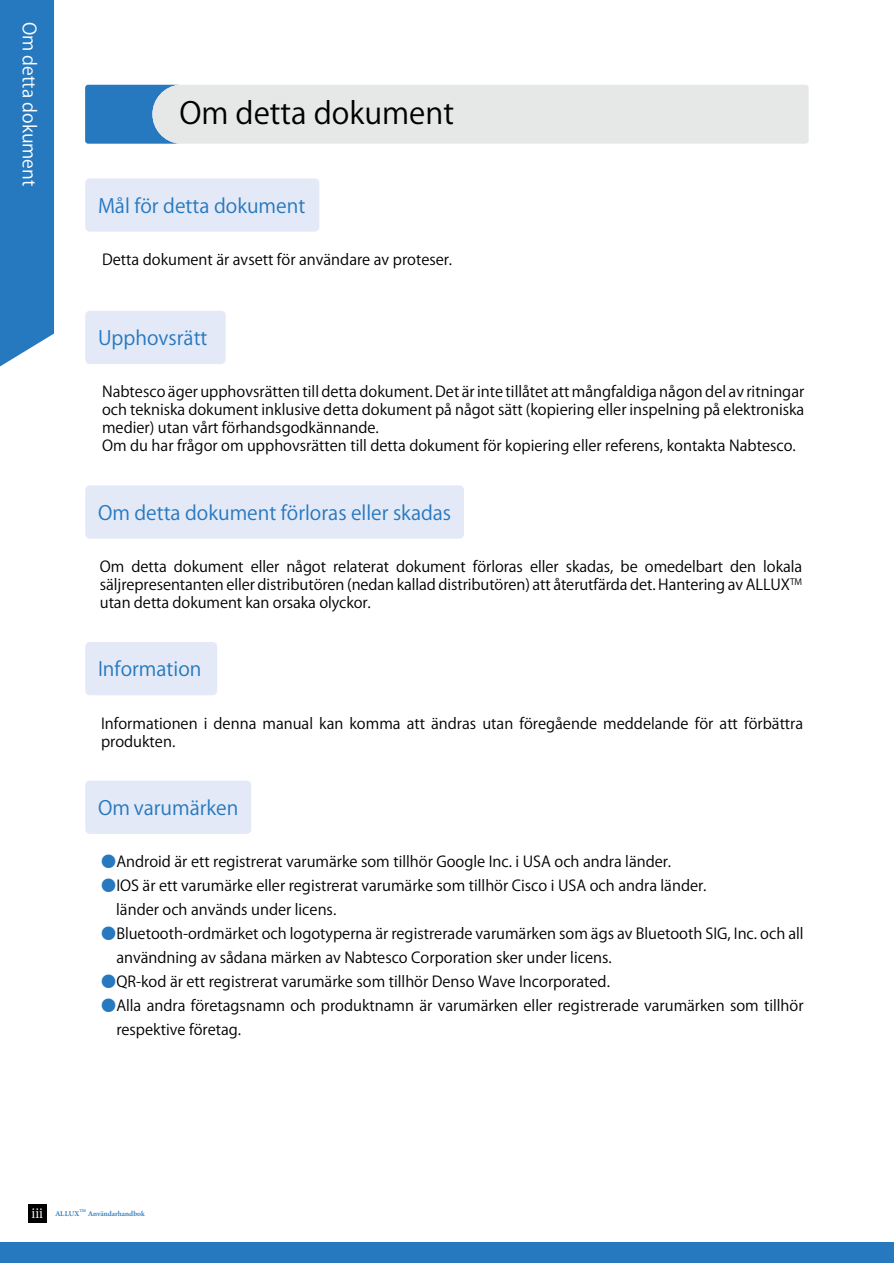
<style>
.page{position:relative;width:894px;height:1263px;background:#fff}
.page>*{position:absolute;margin:0;border:0;box-sizing:border-box;transform-origin:0 0}
.t1{font:30px "Koz Go Pr 6 N";color:#000}
.t2{font:19.5px "Koz Go Pr 6 N";color:#2678bf}
.t3{font:18px "Koz Go Pr 6 N";color:#fff}
.t4{font:15px/18px "Koz Go Pr 6 N";color:#000}
.t5{font:500 10.5px "Adobe Naskh";color:#2678bf}
.s1{color:#2678bf}
.s2{font-family:"Koz Min Pr 6 N";font-weight:400;font-size:13.8px;color:#fff}
</style>
<div class="page">
<div style="left:0;top:0;width:54px;height:367px;background:#2678bf"></div>
<div style="left:28px;top:1204px;width:18px;height:18px;background:#000"></div>
<svg style="left:85px;top:85px;width:723px;height:59px;background:#d2dce4"></svg>
<div style="left:0;top:1241px;width:893px;height:22px;background:#2678bf"></div>
<div style="left:85px;top:178px;width:234px;height:54px;background:#e3e9f6;border-radius:4px"></div>
<div style="left:85px;top:311px;width:140px;height:53px;background:#e3e9f6;border-radius:4px"></div>
<div style="left:85px;top:485px;width:379px;height:53px;background:#e3e9f6;border-radius:4px"></div>
<div style="left:85px;top:642px;width:132px;height:53px;background:#e3e9f6;border-radius:4px"></div>
<div style="left:85px;top:780px;width:166px;height:54px;background:#e3e9f6;border-radius:4px"></div>
<p class="t3" style="left:40px;top:22px;width:166px;rotate:90deg">Om detta dokument</p>
<h1 class="t1" style="left:179px;top:96px;width:276px">Om detta dokument</h1>
<h2 class="t2" style="left:98px;top:195px;width:209px">Mål för detta dokument</h2>
<p class="t4" style="left:102px;top:251px;width:351px">Detta dokument är avsett för användare av proteser.</p>
<h2 class="t2" style="left:98px;top:327px;width:111px">Upphovsrätt</h2>
<p class="t4" style="left:102px;top:383px;width:703px">Nabtesco äger upphovsrätten till detta dokument. Det är inte tillåtet att mångfaldiga någon del av ritningar och tekniska dokument inklusive detta dokument på något sätt (kopiering eller inspelning på elektroniska medier) utan vårt förhandsgodkännande.<br>Om du har frågor om upphovsrätten till detta dokument för kopiering eller referens, kontakta Nabtesco.</p>
<h2 class="t2" style="left:98px;top:501px;width:354px">Om detta dokument förloras eller skadas</h2>
<p class="t4" style="left:100px;top:558px;width:703px;text-align:justify">Om detta dokument eller något relaterat dokument förloras eller skadas, be omedelbart den lokala säljrepresentanten eller distributören (nedan kallad distributören) att återutfärda det. Hantering av ALLUX<sup>TM </sup>utan detta dokument kan orsaka olyckor.</p>
<h2 class="t2" style="left:98px;top:658px;width:105px">Information</h2>
<p class="t4" style="left:101px;top:714px;width:703px">Informationen i denna manual kan komma att ändras utan föregående meddelande för att förbättra produkten.</p>
<h2 class="t2" style="left:98px;top:797px;width:142px">Om varumärken</h2>
<p class="t4" style="left:101px;top:853px;width:571px"><span class="s1">●</span>Android är ett registrerat varumärke som tillhör Google Inc. i USA och andra länder.</p>
<p class="t4" style="left:116px;top:874px;width:591px;line-height:24px;text-indent:-15px"><span class="s1">●</span>IOS är ett varumärke eller registrerat varumärke som tillhör Cisco i USA och andra länder. länder och används under licens.</p>
<p class="t4" style="left:116px;top:922px;width:688px;line-height:24px;text-indent:-15px"><span class="s1">●</span>Bluetooth-ordmärket och logotyperna är registrerade varumärken som ägs av Bluetooth SIG, Inc. och all användning av sådana märken av Nabtesco Corporation sker under licens.</p>
<p class="t4" style="left:101px;top:973px;width:510px"><span class="s1">●</span>QR-kod är ett registrerat varumärke som tillhör Denso Wave Incorporated.</p>
<p class="t4" style="left:116px;top:994px;width:688px;line-height:24px;text-indent:-15px"><span class="s1">●</span>Alla andra företagsnamn och produktnamn är varumärken eller registrerade varumärken som tillhör respektive företag.</p>
<p class="t5" style="left:32px;top:1205px;width:115px"><span class="s2">iii</span> ALLUX<sup>TM</sup> Användarhandbok</p>
</div>
